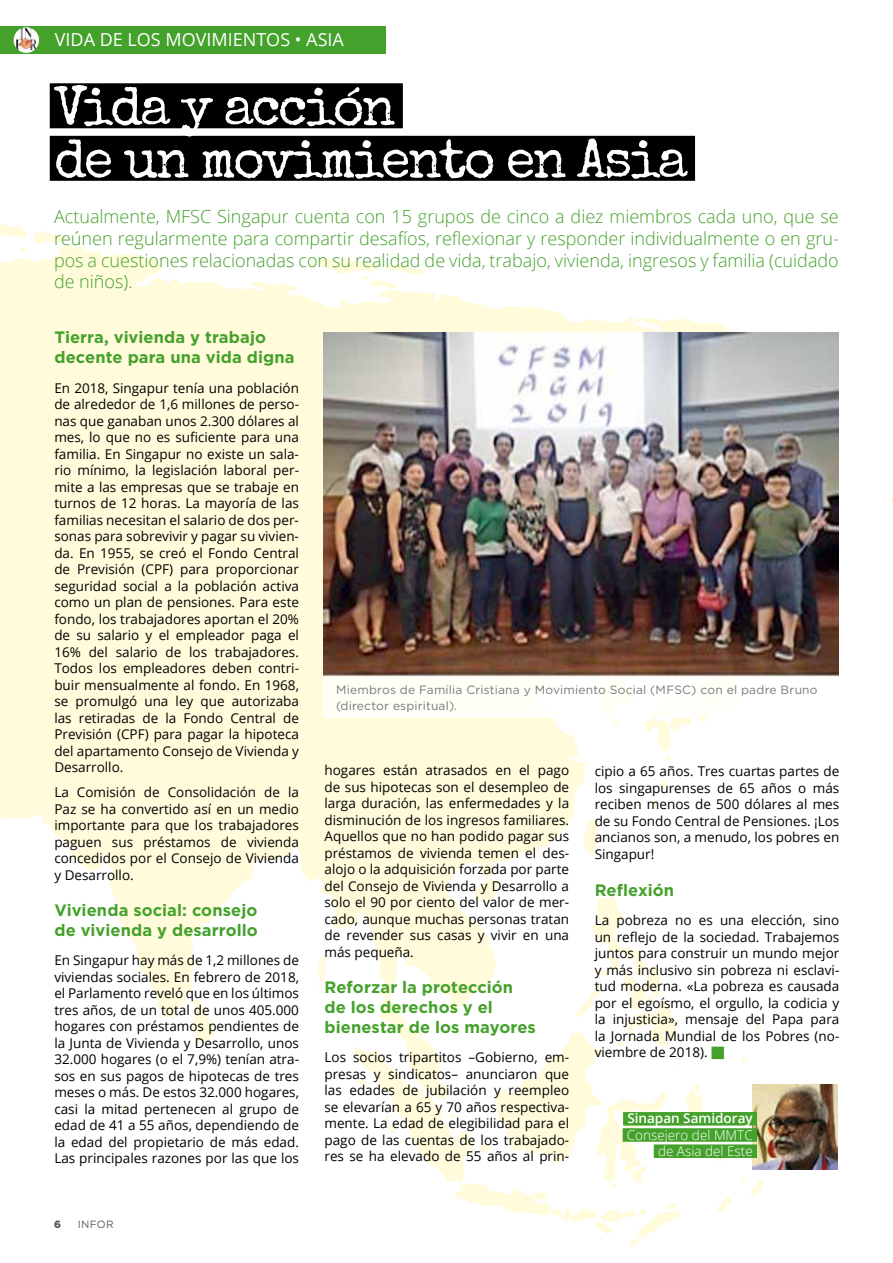
<style>
.page{position:relative;width:893px;height:1263px;background:#fff}
.page>*{position:absolute;margin:0;border:0;box-sizing:border-box;transform-origin:0 0}
.t1{font:54px/52.5px "Special Elite";letter-spacing:-.05em;color:#fff}
.t2{font:300 18px/21.6px "Open Sans";color:#44a12b;text-align:justify}
.t3{font:18px "Open Sans";color:#fff}
.t4{font:700 16.5px/19.8px "Gotham HTF";letter-spacing:.005em;color:#44a12b}
.t5{font:13.5px/16.5px "Open Sans";color:#000;text-align:justify}
.t6{font:300 13.5px/16.2px "Open Sans";color:#fff;text-align:right}
.t7{font:600 13.5px "Open Sans";color:#fff}
.t8{font:12px/16.5px "Gotham HTF";letter-spacing:.015em;color:#58585a}
.t9{font:10.5px "Gotham HTF";letter-spacing:.03em;color:#58585a}
.t10{font:900 10.5px "Gotham HTF";color:#58585a}
.s1{color:#44a12b}
</style>
<div class="page">
<img style="left:0;top:223px;width:893px;height:1021px">
<div style="left:0;top:26px;width:386px;height:28px;background:#44a12b"></div>
<div style="left:14px;top:27px;width:25px;height:26px;background:#fff;border-radius:50%"></div>
<img style="left:16px;top:28px;width:21px;height:22px">
<div style="left:50px;top:83px;width:353px;height:45px;background:#000"></div>
<div style="left:50px;top:136px;width:645px;height:45px;background:#000"></div>
<img style="left:753px;top:1084px;width:85px;height:85px">
<div style="left:623px;top:1112px;width:134px;height:13px;background:#44a12b"></div>
<div style="left:623px;top:1128px;width:134px;height:14px;background:#44a12b"></div>
<div style="left:654px;top:1144px;width:103px;height:14px;background:#44a12b"></div>
<img style="left:323px;top:332px;width:516px;height:344px">
<div style="left:323px;top:676px;width:515px;height:42px;background:#fffef7"></div>
<h2 class="t3" style="left:65px;top:28px;width:196px">ida de los movimientos</h2>
<h2 class="t3" style="left:55px;top:28px;width:291px">VIDA DE LOS MOVIMIENTOS • ASIA</h2>
<h1 class="t1" style="left:54px;top:81px;width:635px">Vida y acción<br>de un movimiento en Asia</h1>
<p class="t2" style="left:54px;top:206px;width:786px">Actualmente, MFSC Singapur cuenta con 15 grupos de cinco a diez miembros cada uno, que se reúnen regularmente para compartir desafíos, reflexionar y responder individualmente o en gru&shy;pos a cuestiones relacionadas con su realidad de vida, trabajo, vivienda, ingresos y familia (cuidado de niños).</p>
<p class="t4" style="left:54px;top:327px;width:242px">Tierra, vivienda y trabajo decente para una vida digna</p>
<p class="t5" style="left:54px;top:379px;width:246px">En 2018, Singapur tenía una población de alrededor de 1,6 millones de perso&shy;nas que ganaban unos 2.300 dólares al mes, lo que no es suficiente para una familia. En Singapur no existe un sala&shy;rio mínimo, la legislación laboral per&shy;mite a las empresas que se trabaje en turnos de 12 horas. La mayoría de las familias necesitan el salario de dos per&shy;sonas para sobrevivir y pagar su vivien&shy;da. En 1955, se creó el Fondo Central de Previsión (CPF) para proporcionar seguridad social a la población activa como un plan de pensiones. Para este fondo, los trabajadores aportan el 20% de su salario y el empleador paga el 16% del salario de los trabajadores.<br>Todos los empleadores deben contri&shy;buir mensualmente al fondo. En 1968, se promulgó una ley que autorizaba las retiradas de la Fondo Central de Previsión (CPF) para pagar la hipoteca del apartamento Consejo de Vivienda y Desarrollo.</p>
<p class="t5" style="left:54px;top:783px;width:246px">La Comisión de Consolidación de la Paz se ha convertido así en un medio importante para que los trabajadores paguen sus préstamos de vivienda concedidos por el Consejo de Vivienda y Desarrollo.</p>
<p class="t4" style="left:54px;top:900px;width:205px">Vivienda social: consejo de vivienda y desarrollo</p>
<p class="t5" style="left:54px;top:952px;width:246px">En Singapur hay más de 1,2 millones de viviendas sociales. En febrero de 2018, el Parlamento reveló que en los últimos tres años, de un total de unos 405.000 hogares con préstamos pendientes de la Junta de Vivienda y Desarrollo, unos 32.000 hogares (o el 7,9%) tenían atra&shy;sos en sus pagos de hipotecas de tres meses o más. De estos 32.000 hogares, casi la mitad pertenecen al grupo de edad de 41 a 55 años, dependiendo de la edad del propietario de más edad.<br>Las principales razones por las que los</p>
<p class="t10" style="left:54px;top:1218px;width:8px">6</p>
<p class="t9" style="left:78px;top:1218px;width:37px">INFOR</p>
<p class="t8" style="left:336px;top:681px;width:483px">Miembros de Familia Cristiana y Movimiento Social (MFSC) con el padre Bruno (director espiritual).</p>
<p class="t5" style="left:324px;top:762px;width:246px">hogares están atrasados en el pago de sus hipotecas son el desempleo de larga duración, las enfermedades y la disminución de los ingresos familiares.<br>Aquellos que no han podido pagar sus préstamos de vivienda temen el des&shy;alojo o la adquisición forzada por parte del Consejo de Vivienda y Desarrollo a solo el 90 por ciento del valor de mer&shy;cado, aunque muchas personas tratan de revender sus casas y vivir en una más pequeña.</p>
<p class="t4" style="left:325px;top:977px;width:213px">Reforzar la protección de los derechos y el bienestar de los mayores</p>
<p class="t5" style="left:325px;top:1049px;width:246px">Los socios tripartitos –Gobierno, em&shy;presas y sindicatos– anunciaron que las edades de jubilación y reempleo se elevarían a 65 y 70 años respectiva&shy;mente. La edad de elegibilidad para el pago de las cuentas de los trabajado&shy;res se ha elevado de 55 años al prin-</p>
<p class="t5" style="left:595px;top:763px;width:246px">cipio a 65 años. Tres cuartas partes de los singapurenses de 65 años o más reciben menos de 500 dólares al mes de su Fondo Central de Pensiones. ¡Los ancianos son, a menudo, los pobres en Singapur!</p>
<p class="t4" style="left:595px;top:880px;width:81px">Reflexión</p>
<p class="t5" style="left:595px;top:911px;width:246px">La pobreza no es una elección, sino un reflejo de la sociedad. Trabajemos juntos para construir un mundo mejor y más inclusivo sin pobreza ni esclavi&shy;tud moderna. «La pobreza es causada por el egoísmo, el orgullo, la codicia y la injusticia», mensaje del Papa para la Jornada Mundial de los Pobres (no&shy;viembre de 2018). <span class="s1">■</span></p>
<p class="t7" style="left:627px;top:1109px;width:127px">Sinapan Samidoray</p>
<p class="t6" style="left:627px;top:1126px;width:127px">Consejero del MMTC de Asia del Este</p>
</div>
